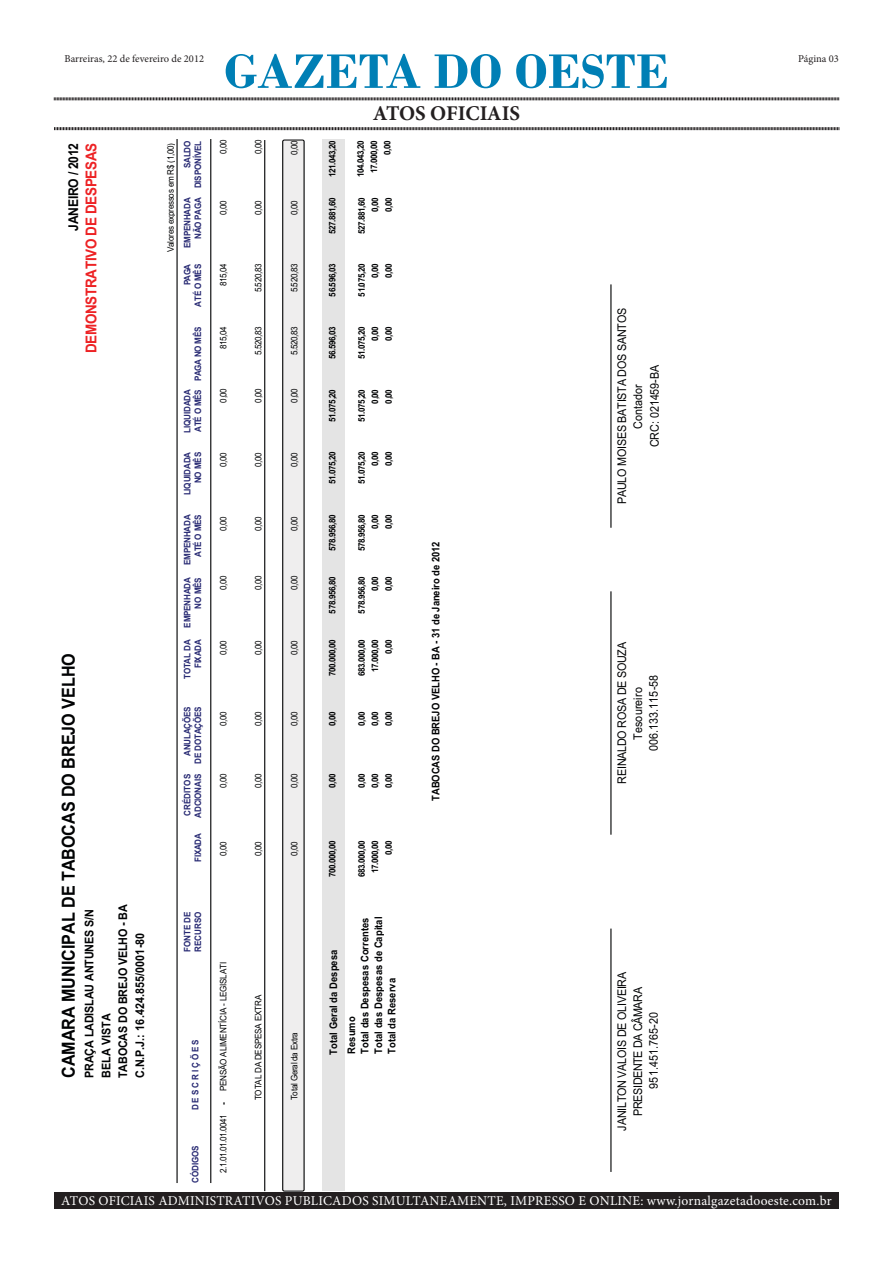
<style>
.page{position:relative;width:893px;height:1263px;background:#fff}
.page>*{position:absolute;margin:0;border:0;box-sizing:border-box;transform-origin:0 0}
.t1{font:700 51px "Bodoni";color:#007fb5}
.t2{font:700 21px "Minion Pro";letter-spacing:-.005em;color:#231f20}
.t3{font:700 18px "Arial";color:#010203;scale:.9 1}
.t4{font:700 15px "Arial";letter-spacing:-.025em;color:#ed2224;scale:.9 1}
.t5{font:13.5px "Minion Pro";letter-spacing:.015em;color:#fff}
.t6{font:700 13.5px "Arial";letter-spacing:-.02em;color:#010203;scale:.9 1}
.t7{font:12px/15.8px "Arial";letter-spacing:-.02em;color:#010203;text-align:center;scale:.9 1}
.t8{font:700 12px/16.8px "Arial";letter-spacing:-.01em;color:#010203;scale:.9 1}
.t9{font:12px "Arial";letter-spacing:.01em;color:#010203;scale:.9 1}
.t10{font:700 12px "Arial";letter-spacing:.01em;color:#010203;scale:.9 1}
.t11{font:700 10.5px/13.5px "Arial";letter-spacing:.005em;color:#010203;scale:.9 1}
.t12{font:10.5px "Minion Pro";color:#231f20}
.t13{font:700 9px/13.5px "Arial";letter-spacing:-.05em;color:#010203;text-align:justify;scale:.9 1}
.t14{font:9px "Arial";letter-spacing:-.03em;color:#010203;scale:.9 1}
.t15{font:700 9px/10.6px "Arial";letter-spacing:-.02em;color:#282a73;text-align:right;scale:.9 1}
.t16{font:9px "Arial";letter-spacing:-.05em;color:#010203;scale:.9 1}
.t17{font:700 9px/10.6px "Arial";color:#282a73;scale:.9 1}
</style>
<div class="page">
<svg style="left:54px;top:97px;width:785px;height:4px;background:#908e8e"></svg>
<svg style="left:54px;top:127px;width:785px;height:4px;background:#908e8e"></svg>
<div style="left:54px;top:1192px;width:785px;height:17px;background:#231f20"></div>
<hr style="left:177px;top:139px;width:1px;height:1044px;background:#010203">
<hr style="left:210px;top:139px;width:1px;height:1044px;background:#010203">
<hr style="left:264px;top:140px;width:1px;height:1051px;background:#010203">
<div style="left:283px;top:140px;width:21px;height:1051px;background:#efeeee;border-radius:2px"></div>
<div style="left:282px;top:139px;width:23px;height:1052px;border:1px solid #010203;border-radius:2px"></div>
<hr style="left:610px;top:928px;width:1px;height:244px;background:#010203">
<hr style="left:610px;top:591px;width:1px;height:244px;background:#010203">
<hr style="left:610px;top:284px;width:1px;height:244px;background:#010203">
<div style="left:322px;top:139px;width:23px;height:1051px;background:#e4e4e4"></div>
<p class="t1" style="left:224px;top:41px;width:446px">GAZETA DO OESTE</p>
<p class="t2" style="left:373px;top:99px;width:149px">ATOS OFICIAIS</p>
<p class="t12" style="left:64px;top:51px;width:141px">Barreiras, 22 de fevereiro de 2012</p>
<p class="t12" style="left:798px;top:51px;width:42px">Página 03</p>
<p class="t6" style="left:66px;top:231px;width:99px;rotate:-90deg">JANEIRO / 2012</p>
<p class="t4" style="left:83px;top:353px;width:235px;rotate:-90deg">DEMONSTRATIVO DE DESPESAS</p>
<p class="t3" style="left:58px;top:1078px;width:474px;rotate:-90deg">CAMARA MUNICIPAL DE TABOCAS DO BREJO VELHO</p>
<p class="t8" style="left:98px;top:1078px;width:195px;rotate:-90deg">BELA VISTA<br>TABOCAS DO BREJO VELHO - BA</p>
<p class="t8" style="left:81px;top:1078px;width:189px;rotate:-90deg">PRAÇA LADISLAU ANTUNES S/N</p>
<p class="t10" style="left:133px;top:1078px;width:163px;rotate:-90deg">C.N.P.J.: 16.424.855/0001-80</p>
<p class="t14" style="left:166px;top:252px;width:123px;rotate:-90deg">Valores expressos em R$ (1,00)</p>
<p class="t15" style="left:182px;top:188px;width:54px;rotate:-90deg">SALDO<br>DISPONÍVEL</p>
<p class="t15" style="left:182px;top:248px;width:58px;rotate:-90deg">EMPENHADA<br>NÃO PAGA</p>
<p class="t15" style="left:182px;top:307px;width:49px;rotate:-90deg">PAGA<br>ATÉ O MÊS</p>
<p class="t15" style="left:193px;top:381px;width:62px;rotate:-90deg">PAGA NO MÊS</p>
<p class="t15" style="left:182px;top:433px;width:50px;text-align:left;rotate:-90deg">LIQUIDADA<br>ATÉ O MÊS</p>
<p class="t15" style="left:182px;top:495px;width:50px;rotate:-90deg">LIQUIDADA<br>NO MÊS</p>
<p class="t15" style="left:182px;top:565px;width:58px;rotate:-90deg">EMPENHADA<br>ATÉ O MÊS</p>
<p class="t15" style="left:182px;top:628px;width:58px;rotate:-90deg">EMPENHADA<br>NO MÊS</p>
<p class="t15" style="left:182px;top:679px;width:46px;rotate:-90deg">TOTAL DA<br>FIXADA</p>
<p class="t15" style="left:182px;top:764px;width:66px;rotate:-90deg">ANULAÇÕES<br>DE DOTAÇÕES</p>
<p class="t15" style="left:182px;top:817px;width:50px;text-align:left;rotate:-90deg">CRÉDITOS<br>ADCIONAIS</p>
<p class="t15" style="left:193px;top:862px;width:33px;rotate:-90deg">FIXADA</p>
<p class="t14" style="left:218px;top:154px;width:18px;rotate:-90deg">0,00</p>
<p class="t14" style="left:218px;top:215px;width:18px;rotate:-90deg">0,00</p>
<p class="t14" style="left:218px;top:286px;width:27px;rotate:-90deg">815,04</p>
<p class="t14" style="left:218px;top:349px;width:27px;rotate:-90deg">815,04</p>
<p class="t14" style="left:218px;top:402px;width:18px;rotate:-90deg">0,00</p>
<p class="t14" style="left:218px;top:467px;width:18px;rotate:-90deg">0,00</p>
<p class="t14" style="left:218px;top:531px;width:18px;rotate:-90deg">0,00</p>
<p class="t14" style="left:218px;top:590px;width:18px;rotate:-90deg">0,00</p>
<p class="t14" style="left:218px;top:655px;width:18px;rotate:-90deg">0,00</p>
<p class="t14" style="left:218px;top:726px;width:18px;rotate:-90deg">0,00</p>
<p class="t14" style="left:218px;top:788px;width:18px;rotate:-90deg">0,00</p>
<p class="t14" style="left:218px;top:856px;width:18px;rotate:-90deg">0,00</p>
<p class="t17" style="left:182px;top:952px;width:46px;rotate:-90deg">FONTE DE<br>RECURSO</p>
<p class="t15" style="left:190px;top:1110px;width:80px;rotate:-90deg">D E S C R I Ç Õ E S</p>
<p class="t15" style="left:190px;top:1183px;width:43px;rotate:-90deg">CÓDIGOS</p>
<p class="t14" style="left:218px;top:1091px;width:156px;rotate:-90deg">PENSÃO ALIMENTÍCIA - LEGISLATIVA</p>
<p class="t16" style="left:218px;top:1173px;width:67px;rotate:-90deg">2.1.01.01.01.0041</p>
<p class="t13" style="left:216px;top:1105px;width:4px;rotate:-90deg">-</p>
<p class="t14" style="left:253px;top:154px;width:18px;rotate:-90deg">0,00</p>
<p class="t14" style="left:253px;top:215px;width:18px;rotate:-90deg">0,00</p>
<p class="t14" style="left:253px;top:292px;width:33px;rotate:-90deg">5.520,83</p>
<p class="t14" style="left:253px;top:355px;width:33px;rotate:-90deg">5.520,83</p>
<p class="t14" style="left:253px;top:402px;width:18px;rotate:-90deg">0,00</p>
<p class="t14" style="left:253px;top:467px;width:18px;rotate:-90deg">0,00</p>
<p class="t14" style="left:253px;top:531px;width:18px;rotate:-90deg">0,00</p>
<p class="t14" style="left:253px;top:590px;width:18px;rotate:-90deg">0,00</p>
<p class="t14" style="left:253px;top:655px;width:18px;rotate:-90deg">0,00</p>
<p class="t14" style="left:253px;top:726px;width:18px;rotate:-90deg">0,00</p>
<p class="t14" style="left:253px;top:788px;width:18px;rotate:-90deg">0,00</p>
<p class="t14" style="left:253px;top:856px;width:18px;rotate:-90deg">0,00</p>
<p class="t14" style="left:253px;top:1100px;width:118px;rotate:-90deg">TOTAL DA DESPESA EXTRA</p>
<p class="t14" style="left:289px;top:155px;width:18px;rotate:-90deg">0,00</p>
<p class="t14" style="left:289px;top:215px;width:18px;rotate:-90deg">0,00</p>
<p class="t14" style="left:289px;top:292px;width:33px;rotate:-90deg">5.520,83</p>
<p class="t14" style="left:289px;top:355px;width:33px;rotate:-90deg">5.520,83</p>
<p class="t14" style="left:289px;top:402px;width:18px;rotate:-90deg">0,00</p>
<p class="t14" style="left:289px;top:467px;width:18px;rotate:-90deg">0,00</p>
<p class="t14" style="left:289px;top:531px;width:18px;rotate:-90deg">0,00</p>
<p class="t14" style="left:289px;top:590px;width:18px;rotate:-90deg">0,00</p>
<p class="t14" style="left:289px;top:655px;width:18px;rotate:-90deg">0,00</p>
<p class="t14" style="left:289px;top:726px;width:18px;rotate:-90deg">0,00</p>
<p class="t14" style="left:289px;top:788px;width:18px;rotate:-90deg">0,00</p>
<p class="t14" style="left:289px;top:856px;width:18px;rotate:-90deg">0,00</p>
<p class="t14" style="left:289px;top:1100px;width:77px;rotate:-90deg">Total Geral da Extra</p>
<p class="t13" style="left:326px;top:177px;width:42px;rotate:-90deg">121.043,20</p>
<p class="t13" style="left:326px;top:234px;width:42px;rotate:-90deg">527.881,60</p>
<p class="t13" style="left:354px;top:177px;width:42px;text-align:right;rotate:-90deg">104.043,20<br>17.000,00<br>0,00</p>
<p class="t13" style="left:355px;top:212px;width:18px;text-indent:-22px;rotate:-90deg">527.881,60<br>0,00<br>0,00</p>
<p class="t13" style="left:326px;top:297px;width:38px;rotate:-90deg">56.596,03</p>
<p class="t13" style="left:355px;top:278px;width:18px;text-indent:-18px;rotate:-90deg">51.075,20<br>0,00<br>0,00</p>
<p class="t13" style="left:326px;top:359px;width:38px;rotate:-90deg">56.596,03</p>
<p class="t13" style="left:355px;top:341px;width:18px;text-indent:-18px;rotate:-90deg">51.075,20<br>0,00<br>0,00</p>
<p class="t13" style="left:326px;top:422px;width:38px;rotate:-90deg">51.075,20</p>
<p class="t13" style="left:326px;top:484px;width:38px;rotate:-90deg">51.075,20</p>
<p class="t13" style="left:355px;top:404px;width:18px;text-indent:-18px;rotate:-90deg">51.075,20<br>0,00<br>0,00</p>
<p class="t13" style="left:355px;top:466px;width:18px;text-indent:-18px;rotate:-90deg">51.075,20<br>0,00<br>0,00</p>
<p class="t13" style="left:326px;top:551px;width:42px;rotate:-90deg">578.956,80</p>
<p class="t13" style="left:355px;top:529px;width:18px;text-indent:-22px;rotate:-90deg">578.956,80<br>0,00<br>0,00</p>
<p class="t13" style="left:326px;top:613px;width:42px;rotate:-90deg">578.956,80</p>
<p class="t13" style="left:355px;top:591px;width:18px;text-indent:-22px;rotate:-90deg">578.956,80<br>0,00<br>0,00</p>
<p class="t13" style="left:326px;top:676px;width:42px;rotate:-90deg">700.000,00</p>
<p class="t13" style="left:326px;top:726px;width:18px;rotate:-90deg">0,00</p>
<p class="t13" style="left:355px;top:676px;width:42px;text-align:right;rotate:-90deg">683.000,00<br>17.000,00<br>0,00</p>
<p class="t13" style="left:355px;top:726px;width:18px;rotate:-90deg">0,00<br>0,00<br>0,00</p>
<p class="t13" style="left:326px;top:788px;width:18px;rotate:-90deg">0,00</p>
<p class="t13" style="left:355px;top:788px;width:18px;rotate:-90deg">0,00<br>0,00<br>0,00</p>
<p class="t13" style="left:326px;top:877px;width:42px;rotate:-90deg">700.000,00</p>
<p class="t13" style="left:355px;top:877px;width:42px;text-align:right;rotate:-90deg">683.000,00<br>17.000,00<br>0,00</p>
<p class="t11" style="left:358px;top:1054px;width:154px;text-align:justify;rotate:-90deg">Total das Despesas Correntes Total das Despesas de Capital Total da Reserva</p>
<p class="t11" style="left:324px;top:1055px;width:118px;line-height:18px;rotate:-90deg">Total Geral da Despesa<br>Resumo</p>
<p class="t11" style="left:429px;top:801px;width:290px;rotate:-90deg">TABOCAS DO BREJO VELHO - BA - 31 de Janeiro de 2012</p>
<p class="t7" style="left:614px;top:504px;width:219px;rotate:-90deg">PAULO MOISES BATISTA DOS SANTOS<br>Contador</p>
<p class="t7" style="left:647px;top:447px;width:93px;rotate:-90deg">CRC: 021459-BA</p>
<p class="t7" style="left:614px;top:784px;width:159px;rotate:-90deg">REINALDO ROSA DE SOUZA</p>
<p class="t9" style="left:647px;top:751px;width:87px;rotate:-90deg">006.133.115-58</p>
<p class="t9" style="left:631px;top:740px;width:60px;rotate:-90deg">Tesoureiro</p>
<p class="t7" style="left:614px;top:1130px;width:178px;rotate:-90deg">JANILTON VALOIS DE OLIVEIRA<br>PRESIDENTE DA CÂMARA</p>
<p class="t9" style="left:647px;top:1088px;width:87px;rotate:-90deg">951.451.765-20</p>
<p class="t5" style="left:61px;top:1192px;width:772px">ATOS OFICIAIS ADMINISTRATIVOS PUBLICADOS SIMULTANEAMENTE, IMPRESSO E ONLINE: www.jornalgazetadooeste.com.br</p>
</div>
